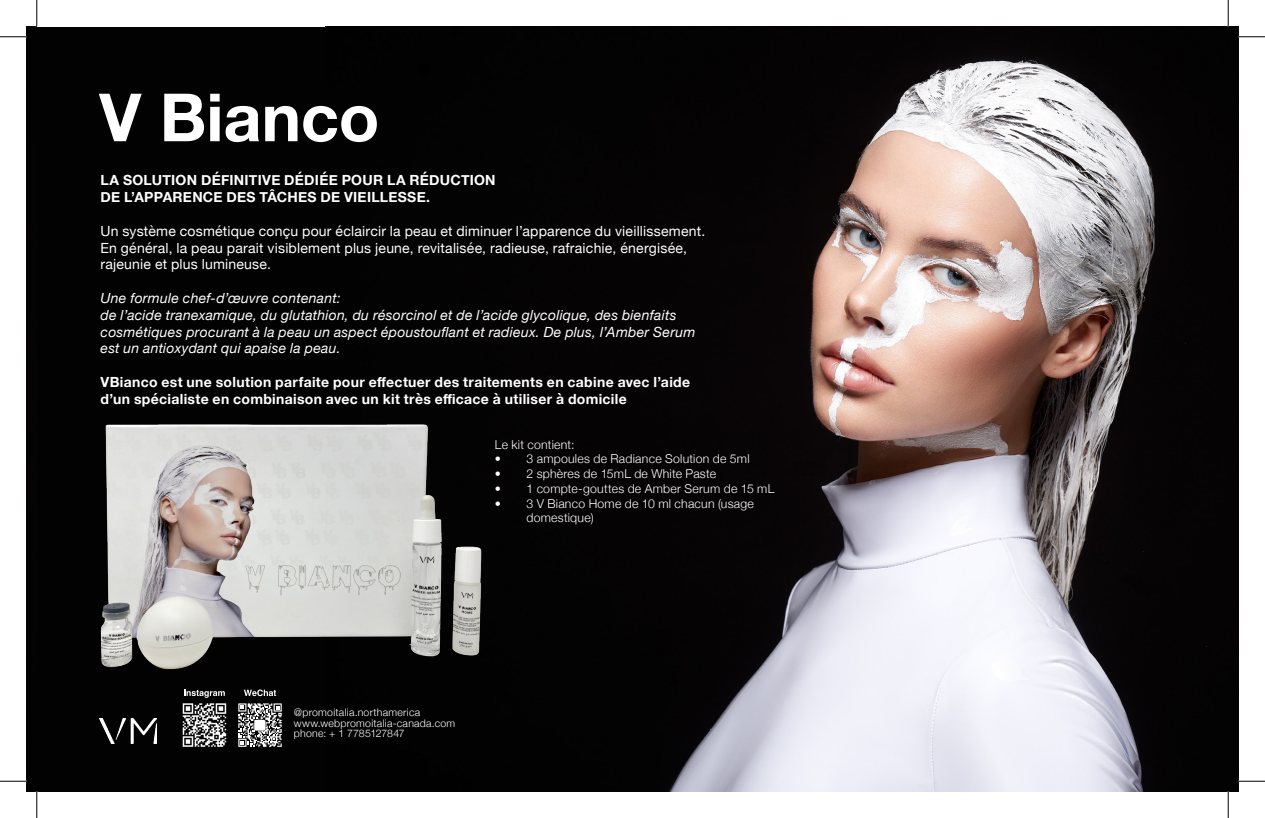
<style>
.page{position:relative;width:1265px;height:818px;background:#fff}
.page>*{position:absolute;margin:0;border:0;box-sizing:border-box;transform-origin:0 0}
.t1{font:700 66.5px "Helvetica Neue";letter-spacing:-.005em;color:#fff}
.t2{font:italic 14px/16.8px "Helvetica Neue";letter-spacing:.02em;color:#fff}
.t3{font:700 14px/16.8px "Helvetica Neue";letter-spacing:.02em;color:#fff}
.t4{font:14px/16.8px "Helvetica Neue";letter-spacing:.015em;color:#fff}
.t5{font:300 12.25px/14.7px "Helvetica Neue";letter-spacing:.02em;color:#fff}
.t6{font:300 10.5px "Helvetica Neue";letter-spacing:.025em;color:#fff}
</style>
<div class="page">
<div style="left:27px;top:27px;width:10px;height:764px;background:#040303"></div>
<div style="left:37px;top:27px;width:327px;height:764px;background:#020202"></div>
<img style="left:364px;top:27px;width:873px;height:764px">
<img style="left:100px;top:718px;width:56px;height:25px">
<img style="left:100px;top:355px;width:422px;height:335px">
<svg style="left:238px;top:703px;width:44px;height:43px"></svg>
<div style="left:254px;top:719px;width:11px;height:11px;background:#fff;border-radius:2px"></div>
<svg style="left:244px;top:689px;width:32px;height:7px"></svg>
<svg style="left:184px;top:689px;width:41px;height:8px"></svg>
<svg style="left:183px;top:703px;width:43px;height:43px"></svg>
<svg style="left:0;top:36px;width:26px;height:1px"></svg>
<svg style="left:1238px;top:36px;width:26px;height:1px"></svg>
<svg style="left:0;top:781px;width:26px;height:1px"></svg>
<svg style="left:1238px;top:781px;width:26px;height:1px"></svg>
<svg style="left:36px;top:0;width:1px;height:26px"></svg>
<svg style="left:36px;top:791px;width:1px;height:27px"></svg>
<svg style="left:1227px;top:0;width:1px;height:26px"></svg>
<svg style="left:1227px;top:791px;width:1px;height:27px"></svg>
<p class="t1" style="left:99px;top:65px;width:281px">V Bianco</p>
<p class="t3" style="left:101px;top:172px;width:396px">LA SOLUTION DÉFINITIVE DÉDIÉE POUR LA RÉDUCTION</p>
<p class="t3" style="left:101px;top:189px;width:331px">DE L’APPARENCE DES TÂCHES DE VIEILLESSE.</p>
<p class="t4" style="left:101px;top:223px;width:606px">Un système cosmétique conçu pour éclaircir la peau et diminuer l’apparence du vieillissement.</p>
<p class="t4" style="left:101px;top:240px;width:587px">En général, la peau parait visiblement plus jeune, revitalisée, radieuse, rafraichie, énergisée, rajeunie et plus lumineuse.</p>
<p class="t2" style="left:101px;top:290px;width:241px">Une formule chef-d’œuvre contenant:</p>
<p class="t2" style="left:101px;top:307px;width:596px">de l’acide tranexamique, du glutathion, du résorcinol et de l’acide glycolique, des bienfaits cosmétiques procurant à la peau un aspect époustouflant et radieux. De plus, l’Amber Serum est un antioxydant qui apaise la peau.</p>
<p class="t3" style="left:101px;top:374px;width:591px">VBianco est une solution parfaite pour effectuer des traitements en cabine avec l’aide d’un spécialiste en combinaison avec un kit très efficace à utiliser à domicile</p>
<p class="t5" style="left:495px;top:436px;width:81px">Le kit contient:</p>
<p class="t5" style="left:495px;top:451px;width:256px">• 3 ampoules de Radiance Solution de 5ml</p>
<p class="t5" style="left:495px;top:465px;width:222px">• 2 sphères de 15mL de White Paste</p>
<p class="t5" style="left:495px;top:480px;width:281px">• 1 compte-gouttes de Amber Serum de 15 mL</p>
<p class="t5" style="left:526px;top:495px;width:229px;text-indent:-32px">• 3 V Bianco Home de 10 ml chacun (usage domestique)</p>
<p class="t6" style="left:294px;top:704px;width:128px">@promoitalia.northamerica</p>
<p class="t6" style="left:294px;top:714px;width:163px">www.webpromoitalia-canada.com</p>
<p class="t6" style="left:294px;top:725px;width:112px">phone: + 1 7785127847</p>
</div>
